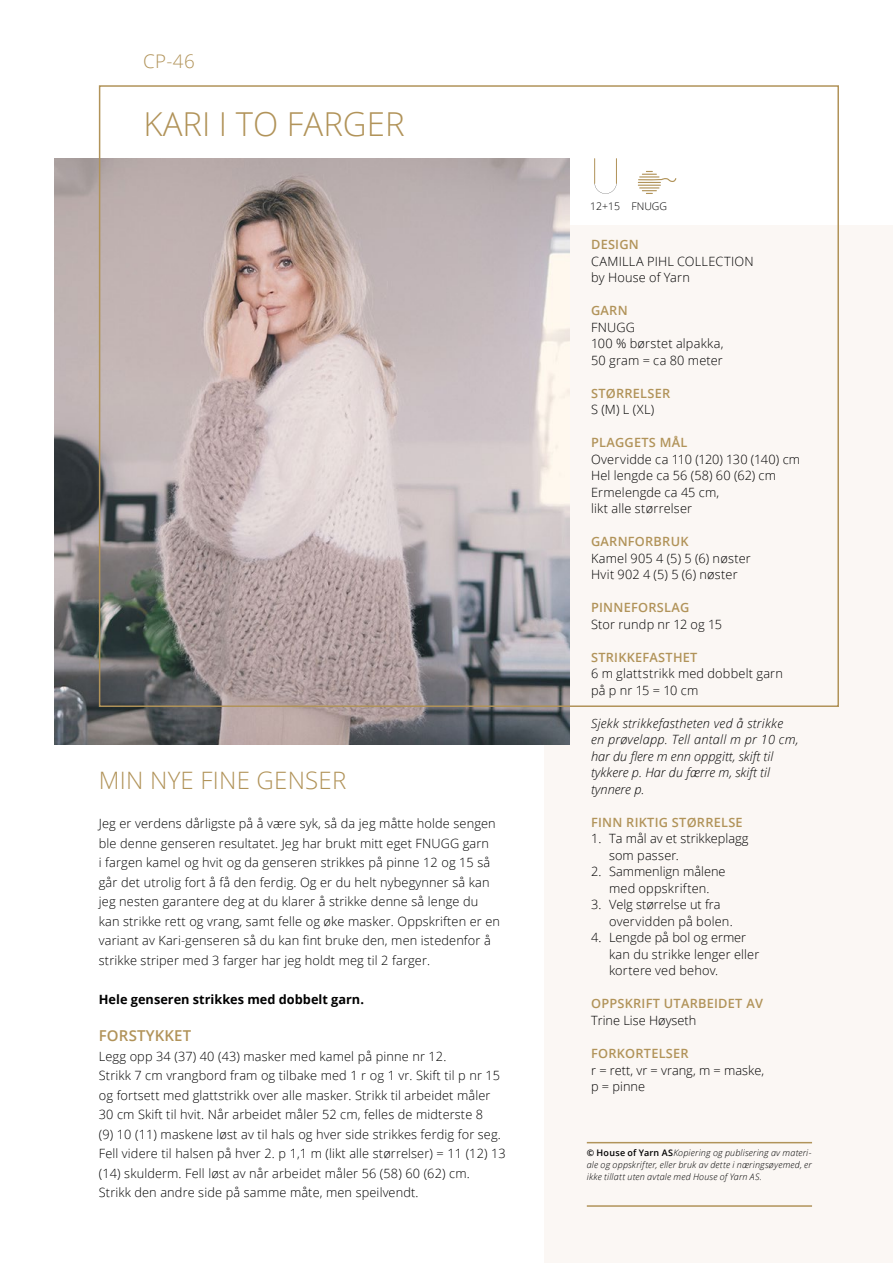
<style>
.page{position:relative;width:893px;height:1263px;background:#fff}
.page>*{position:absolute;margin:0;border:0;box-sizing:border-box;transform-origin:0 0}
.Faktatekst{font:300 33px "Open Sans";color:#b19359}
.Brødtekst{font:300 24px "Open Sans";letter-spacing:.01em;color:#b19359}
.t1{font:300 18.75px "Open Sans";color:#b19359}
.Brødtekst-2{font:600 15px "Open Sans";letter-spacing:.01em;color:#b19359}
.Brødtekst-3{font:300 12.75px/19.5px "Open Sans";letter-spacing:.01em;color:#000}
.Faktatekst-2{font:300 12.75px/16.5px "Open Sans";letter-spacing:.01em;color:#000}
.Faktatekst-3{font:600 12.75px "Open Sans";letter-spacing:.02em;color:#b19359}
.Faktatekst-4{font:italic 300 12.75px "Open Sans";color:#000}
.Faktatekst-5{font:italic 300 12.75px "Open Sans";letter-spacing:.02em;color:#000}
.Brødtekst-4{font:700 12.75px "Open Sans";color:#000}
.t2{font:300 10.5px "Open Sans";color:#000}
.t3{font:italic 300 9px/12px "Open Sans";letter-spacing:.02em;color:#000;text-align:justify}
.s1{font-weight:600;font-style:normal}
</style>
<div class="page">
<div style="left:544px;top:225px;width:349px;height:1038px;background:#fbf7f4"></div>
<hr style="left:587px;top:1142px;width:225px;height:1px;background:#b19359">
<hr style="left:587px;top:1205px;width:225px;height:2px;background:#b19359">
<img style="left:54px;top:158px;width:516px;height:586px">
<svg style="left:594px;top:158px;width:23px;height:36px"></svg>
<svg style="left:638px;top:171px;width:38px;height:23px"></svg>
<p class="t1" style="left:143px;top:49px;width:53px">CP-46</p>
<p class="Faktatekst" style="left:143px;top:102px;width:263px">KARI I TO FARGER</p>
<p class="Brødtekst" style="left:99px;top:764px;width:249px">MIN NYE FINE GENSER</p>
<p class="Brødtekst-3" style="left:99px;top:813px;width:403px">Jeg er verdens dårligste på å være syk, så da jeg måtte holde sengen ble denne genseren resultatet. Jeg har brukt mitt eget FNUGG garn<br>i fargen kamel og hvit og da genseren strikkes på pinne 12 og 15 så går det utrolig fort å få den ferdig. Og er du helt nybegynner så kan jeg nesten garantere deg at du klarer å strikke denne så lenge du kan strikke rett og vrang, samt felle og øke masker. Oppskriften er en variant av Kari-genseren så du kan fint bruke den, men istedenfor å strikke striper med 3 farger har jeg holdt meg til 2 farger.</p>
<p class="Brødtekst-4" style="left:99px;top:990px;width:267px">Hele genseren strikkes med dobbelt garn.</p>
<p class="Brødtekst-2" style="left:99px;top:1025px;width:94px">FORSTYKKET</p>
<p class="Brødtekst-3" style="left:99px;top:1046px;width:349px">Legg opp 34 (37) 40 (43) masker med kamel på pinne nr 12.</p>
<p class="Brødtekst-3" style="left:99px;top:1065px;width:408px">Strikk 7 cm vrangbord fram og tilbake med 1 r og 1 vr. Skift til p nr 15 og fortsett med glattstrikk over alle masker. Strikk til arbeidet måler 30 cm Skift til hvit. Når arbeidet måler 52 cm, felles de midterste 8<br>(9) 10 (11) maskene løst av til hals og hver side strikkes ferdig for seg.<br>Fell videre til halsen på hver 2. p 1,1 m (likt alle størrelser) = 11 (12) 13 (14) skulderm. Fell løst av når arbeidet måler 56 (58) 60 (62) cm.</p>
<p class="Brødtekst-3" style="left:99px;top:1182px;width:321px">Strikk den andre side på samme måte, men speilvendt.</p>
<p class="t2" style="left:590px;top:199px;width:31px">12+15</p>
<p class="t2" style="left:632px;top:199px;width:37px">FNUGG</p>
<p class="Faktatekst-3" style="left:591px;top:236px;width:49px">DESIGN</p>
<p class="Faktatekst-2" style="left:591px;top:253px;width:164px">CAMILLA PIHL COLLECTION</p>
<p class="Faktatekst-2" style="left:591px;top:269px;width:100px">by House of Yarn</p>
<p class="Faktatekst-3" style="left:591px;top:302px;width:38px">GARN</p>
<p class="Faktatekst-2" style="left:591px;top:319px;width:45px">FNUGG</p>
<p class="Faktatekst-2" style="left:591px;top:335px;width:134px">100 % børstet alpakka,</p>
<p class="Faktatekst-2" style="left:591px;top:352px;width:133px">50 gram = ca 80 meter</p>
<p class="Faktatekst-3" style="left:591px;top:384px;width:81px">STØRRELSER</p>
<p class="Faktatekst-2" style="left:591px;top:401px;width:65px">S (M) L (XL)</p>
<p class="Faktatekst-3" style="left:591px;top:434px;width:98px">PLAGGETS MÅL</p>
<p class="Faktatekst-2" style="left:591px;top:451px;width:211px">Overvidde ca 110 (120) 130 (140) cm</p>
<p class="Faktatekst-2" style="left:591px;top:467px;width:187px">Hel lengde ca 56 (58) 60 (62) cm</p>
<p class="Faktatekst-2" style="left:591px;top:484px;width:130px">Ermelengde ca 45 cm,</p>
<p class="Faktatekst-2" style="left:591px;top:500px;width:103px">likt alle størrelser</p>
<p class="Faktatekst-3" style="left:591px;top:533px;width:99px">GARNFORBRUK</p>
<p class="Faktatekst-2" style="left:591px;top:550px;width:161px">Kamel 905 4 (5) 5 (6) nøster</p>
<p class="Faktatekst-2" style="left:591px;top:566px;width:148px">Hvit 902 4 (5) 5 (6) nøster</p>
<p class="Faktatekst-3" style="left:591px;top:599px;width:100px">PINNEFORSLAG</p>
<p class="Faktatekst-2" style="left:591px;top:616px;width:132px">Stor rundp nr 12 og 15</p>
<p class="Faktatekst-3" style="left:591px;top:648px;width:108px">STRIKKEFASTHET</p>
<p class="Faktatekst-2" style="left:591px;top:665px;width:193px">6 m glattstrikk med dobbelt garn</p>
<p class="Faktatekst-2" style="left:591px;top:682px;width:109px">på p nr 15 = 10 cm</p>
<p class="Faktatekst-5" style="left:591px;top:714px;width:194px">Sjekk strikkefastheten ved å strikke</p>
<p class="Faktatekst-5" style="left:591px;top:731px;width:209px">en prøvelapp. Tell antall m pr 10 cm,</p>
<p class="Faktatekst-4" style="left:591px;top:747px;width:184px">har du flere m enn oppgitt, skift til</p>
<p class="Faktatekst-4" style="left:591px;top:764px;width:180px">tykkere p. Har du færre m, skift til</p>
<p class="Faktatekst-4" style="left:591px;top:780px;width:55px">tynnere p.</p>
<p class="Faktatekst-3" style="left:591px;top:813px;width:153px">FINN RIKTIG STØRRELSE</p>
<p class="Faktatekst-2" style="left:609px;top:830px;width:141px;text-indent:-18px">1. Ta mål av et strikkeplagg som passer.</p>
<p class="Faktatekst-2" style="left:591px;top:863px;width:136px;text-align:center">2. Sammenlign målene med oppskriften.</p>
<p class="Faktatekst-2" style="left:609px;top:896px;width:125px;text-indent:-18px">3. Velg størrelse ut fra overvidden på bolen.</p>
<p class="Faktatekst-2" style="left:609px;top:929px;width:152px;text-indent:-18px">4. Lengde på bol og ermer kan du strikke lenger eller kortere ved behov.</p>
<p class="Faktatekst-3" style="left:591px;top:995px;width:173px">OPPSKRIFT UTARBEIDET AV</p>
<p class="Faktatekst-2" style="left:591px;top:1012px;width:107px">Trine Lise Høyseth</p>
<p class="Faktatekst-3" style="left:591px;top:1044px;width:99px">FORKORTELSER</p>
<p class="Faktatekst-2" style="left:591px;top:1061px;width:175px">r = rett, vr = vrang, m = maske,</p>
<p class="Faktatekst-2" style="left:591px;top:1078px;width:56px">p = pinne</p>
<p class="t3" style="left:587px;top:1146px;width:227px"><span class="s1">© House of Yarn AS</span>Kopiering og publisering av materi&shy;ale og oppskrifter, eller bruk av dette i næringsøyemed, er ikke tillatt uten avtale med House of Yarn AS.</p>
</div>
